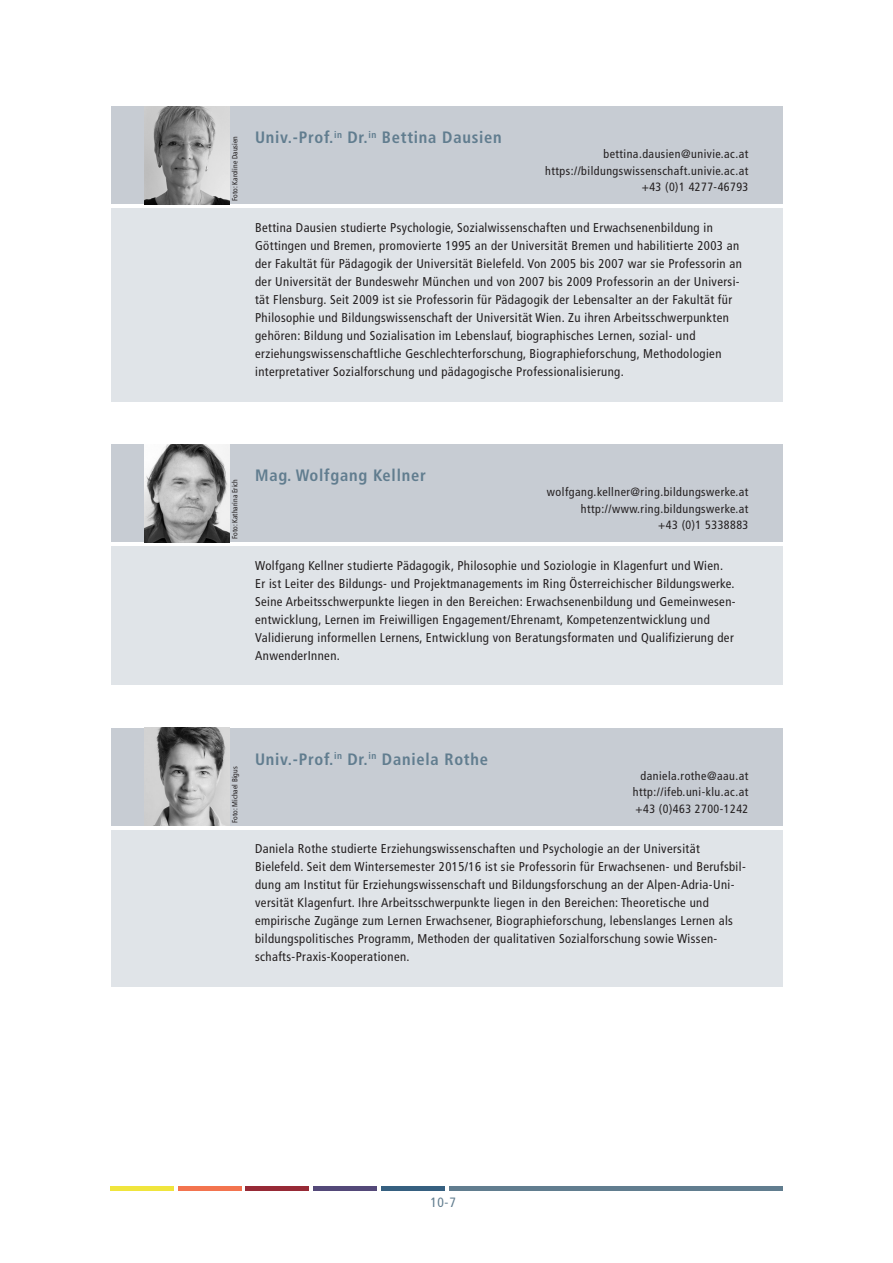
<style>
.page{position:relative;width:893px;height:1263px;background:#fff}
.page>*{position:absolute;margin:0;border:0;box-sizing:border-box;transform-origin:0 0}
.t1{font:700 condensed 16.5px "Frutiger LT Std";letter-spacing:.045em;color:#617d8f}
.t2{font:condensed 13.5px "Frutiger LT Std";color:#617d8f}
.t3{font:condensed 12.75px/18px "Frutiger LT Std";letter-spacing:.03em;color:#231f20}
.t4{font:condensed 12px/16.5px "Frutiger LT Std";letter-spacing:.04em;color:#231f20;text-align:right}
.t5{font:condensed 7.5px "Frutiger LT Std";letter-spacing:.005em;color:#231f20}
</style>
<div class="page">
<div style="left:111px;top:1186px;width:63px;height:5px;background:#f0e53d"></div>
<div style="left:178px;top:1186px;width:64px;height:5px;background:#f3744f"></div>
<div style="left:246px;top:1186px;width:63px;height:5px;background:#972a36"></div>
<div style="left:313px;top:1186px;width:64px;height:5px;background:#544979"></div>
<div style="left:381px;top:1186px;width:63px;height:5px;background:#366080"></div>
<div style="left:449px;top:1186px;width:333px;height:5px;background:#617d8f"></div>
<div style="left:111px;top:106px;width:671px;height:98px;background:#c7ccd3"></div>
<div style="left:111px;top:444px;width:671px;height:98px;background:#c7ccd3"></div>
<div style="left:111px;top:728px;width:671px;height:98px;background:#c7ccd3"></div>
<div style="left:111px;top:208px;width:671px;height:194px;background:#e0e4e8"></div>
<div style="left:111px;top:546px;width:671px;height:139px;background:#e0e4e8"></div>
<div style="left:111px;top:830px;width:671px;height:156px;background:#e0e4e8"></div>
<img style="left:144px;top:444px;width:85px;height:98px">
<img style="left:144px;top:106px;width:85px;height:98px">
<img style="left:144px;top:728px;width:85px;height:98px">
<p class="t5" style="left:230px;top:201px;width:66px;rotate:-90deg">Foto: Karoline Dausien</p>
<p class="t1" style="left:255px;top:128px;width:248px">Univ.-Prof.<sup>in</sup> Dr.<sup>in</sup> Bettina Dausien</p>
<p class="t4" style="left:545px;top:146px;width:205px">bettina.dausien@univie.ac.at https://bildungswissenschaft.univie.ac.at +43 (0)1 4277-46793</p>
<p class="t3" style="left:255px;top:218px;width:488px">Bettina Dausien studierte Psychologie, Sozialwissenschaften und Erwachsenenbildung in Göttingen und Bremen, promovierte 1995 an der Universität Bremen und habilitierte 2003 an der Fakultät für Pädagogik der Universität Bielefeld. Von 2005 bis 2007 war sie Professorin an der Universität der Bundeswehr München und von 2007 bis 2009 Professorin an der Universi&shy;tät Flensburg. Seit 2009 ist sie Professorin für Pädagogik der Lebensalter an der Fakultät für Philosophie und Bildungswissenschaft der Universität Wien. Zu ihren Arbeitsschwerpunkten gehören: Bildung und Sozialisation im Lebenslauf, biographisches Lernen, sozial- und erziehungswissenschaftliche Geschlechterforschung, Biographieforschung, Methodologien interpretativer Sozialforschung und pädagogische Professionalisierung.</p>
<p class="t5" style="left:230px;top:539px;width:61px;rotate:-90deg">Foto: Katharina Erich</p>
<p class="t1" style="left:255px;top:466px;width:172px">Mag. Wolfgang Kellner</p>
<p class="t4" style="left:547px;top:484px;width:203px">wolfgang.kellner@ring.bildungswerke.at http://www.ring.bildungswerke.at<br>+43 (0)1 5338883</p>
<p class="t3" style="left:255px;top:556px;width:482px">Wolfgang Kellner studierte Pädagogik, Philosophie und Soziologie in Klagenfurt und Wien.<br>Er ist Leiter des Bildungs- und Projektmanagements im Ring Österreichischer Bildungswerke.<br>Seine Arbeitsschwerpunkte liegen in den Bereichen: Erwachsenenbildung und Gemeinwesen&shy;entwicklung, Lernen im Freiwilligen Engagement/Ehrenamt, Kompetenzentwicklung und Validierung informellen Lernens, Entwicklung von Beratungsformaten und Qualifizierung der AnwenderInnen.</p>
<p class="t5" style="left:230px;top:823px;width:58px;rotate:-90deg">Foto: Michael Bigus</p>
<p class="t1" style="left:255px;top:749px;width:234px">Univ.-Prof.<sup>in</sup> Dr.<sup>in</sup> Daniela Rothe</p>
<p class="t4" style="left:633px;top:768px;width:117px;text-align:justify;text-indent:8px">daniela.rothe@aau.at http://ifeb.uni-klu.ac.at +43 (0)463 2700-1242</p>
<p class="t3" style="left:255px;top:840px;width:492px">Daniela Rothe studierte Erziehungswissenschaften und Psychologie an der Universität Bielefeld. Seit dem Wintersemester 2015/16 ist sie Professorin für Erwachsenen- und Berufsbil&shy;dung am Institut für Erziehungswissenschaft und Bildungsforschung an der Alpen-Adria-Uni&shy;versität Klagenfurt. Ihre Arbeitsschwerpunkte liegen in den Bereichen: Theoretische und empirische Zugänge zum Lernen Erwachsener, Biographieforschung, lebenslanges Lernen als bildungspolitisches Programm, Methoden der qualitativen Sozialforschung sowie Wissen&shy;schafts-Praxis-Kooperationen.</p>
<p class="t2" style="left:430px;top:1195px;width:27px">10-7</p>
</div>
